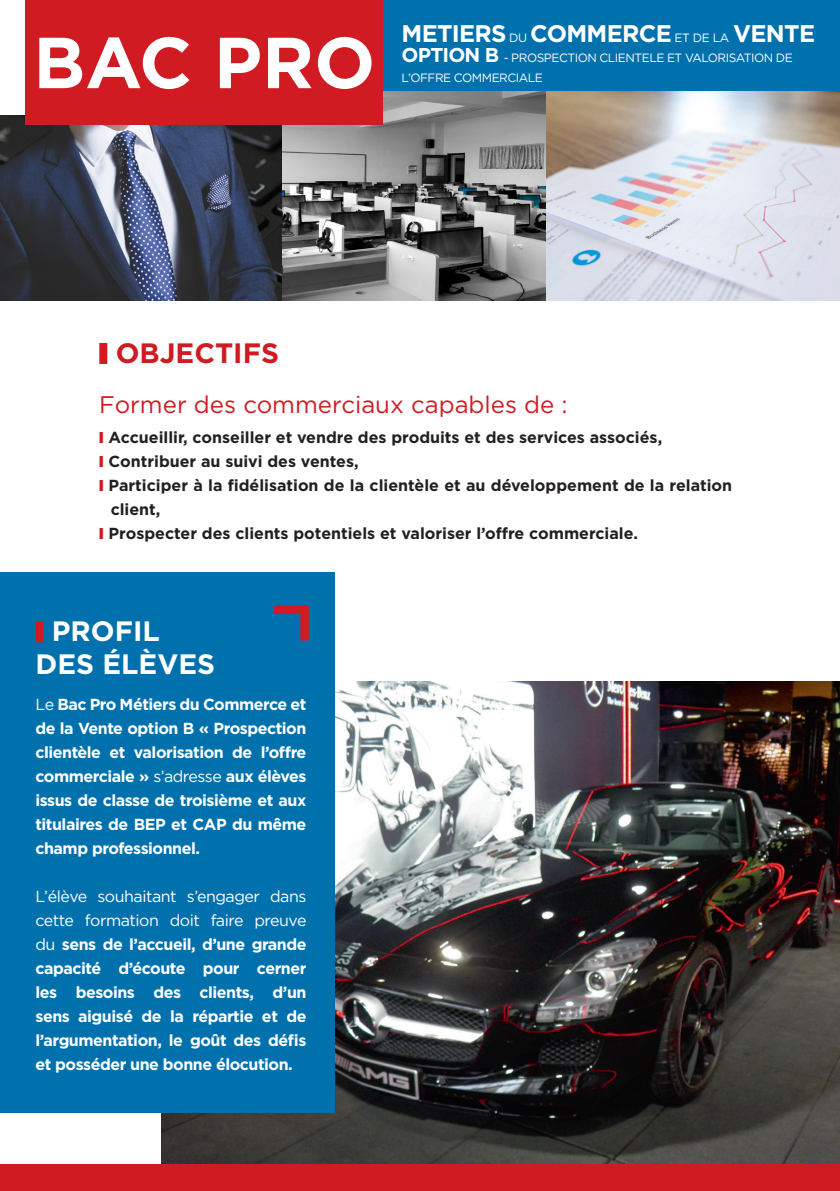
<style>
.page{position:relative;width:840px;height:1191px;background:#fff}
.page>*{position:absolute;margin:0;border:0;box-sizing:border-box;transform-origin:0 0}
.t1{font:700 72px "Gotham";color:#fff}
.t2{font:700 28px "Gotham";color:#fff}
.t3{font:700 28px "Gotham";color:#d01b22}
.t4{font:24px "Gotham";color:#d01b22}
.t5{font:700 24px "Gotham";letter-spacing:-.03em;color:#fff}
.t6{font:700 16px/24px "Gotham";letter-spacing:-.03em;color:#fff;text-align:justify}
.t7{font:700 16px/24px "Gotham";color:#231f20}
.t8{font:12px/20px "Gotham";letter-spacing:-.04em;color:#fff}
.s1{font-weight:400;font-size:12px}
.s2{font-weight:700;font-size:20px}
.s3{font-weight:400}
</style>
<div class="page">
<div style="left:99px;top:343px;width:8px;height:21px;background:#d01b22"></div>
<img style="left:162px;top:682px;width:677px;height:482px">
<div style="left:0;top:573px;width:334px;height:540px;background:#0071ad"></div>
<div style="left:35px;top:621px;width:8px;height:21px;background:#d01b22"></div>
<svg style="left:273px;top:605px;width:36px;height:36px"></svg>
<img style="left:0;top:116px;width:282px;height:184px">
<img style="left:282px;top:91px;width:264px;height:209px">
<img style="left:546px;top:91px;width:293px;height:209px">
<div style="left:383px;top:0;width:456px;height:91px;background:#0071ad"></div>
<div style="left:26px;top:0;width:357px;height:125px;background:#d01b22"></div>
<div style="left:0;top:1164px;width:839px;height:27px;background:#d01b22"></div>
<p class="t1" style="left:33px;top:15px;width:343px">BAC PRO</p>
<p class="t5" style="left:401px;top:17px;width:415px">METIERS <span class="s1">DU</span> COMMERCE <span class="s1">ET DE LA</span> VENTE</p>
<p class="t8" style="left:401px;top:47px;width:392px"><span class="s2">OPTION B</span> - PROSPECTION CLIENTELE ET VALORISATION DE<br>L’OFFRE COMMERCIALE</p>
<p class="t3" style="left:116px;top:334px;width:165px">OBJECTIFS</p>
<p class="t4" style="left:99px;top:391px;width:469px">Former des commerciaux capables de :</p>
<p class="t7" style="left:108px;top:425px;width:555px">Accueillir, conseiller et vendre des produits et des services associés,</p>
<p class="t7" style="left:108px;top:449px;width:251px">Contribuer au suivi des ventes,</p>
<p class="t7" style="left:108px;top:473px;width:624px">Participer à la fidélisation de la clientèle et au développement de la relation client,</p>
<p class="t7" style="left:108px;top:521px;width:530px">Prospecter des clients potentiels et valoriser l’offre commerciale.</p>
<p class="t2" style="left:52px;top:612px;width:109px">PROFIL</p>
<p class="t2" style="left:35px;top:646px;width:181px">DES ÉLÈVES</p>
<p class="t6" style="left:35px;top:692px;width:272px"><span class="s3">Le</span> Bac Pro Métiers du Commerce et de la Vente option B « Prospection clientèle et valorisation de l’offre commerciale » <span class="s3">s’adresse</span> aux élèves issus de classe de troisième et aux titulaires de BEP et CAP du même champ professionnel.</p>
<p class="t6" style="left:35px;top:884px;width:272px"><span class="s3">L’élève souhaitant s’engager dans cette formation doit faire preuve du</span> sens de l’accueil, d’une grande capacité d’écoute pour cerner les besoins des clients, d’un sens aiguisé de la répartie et de l’argumentation, le goût des défis et posséder une bonne élocution.</p>
</div>
